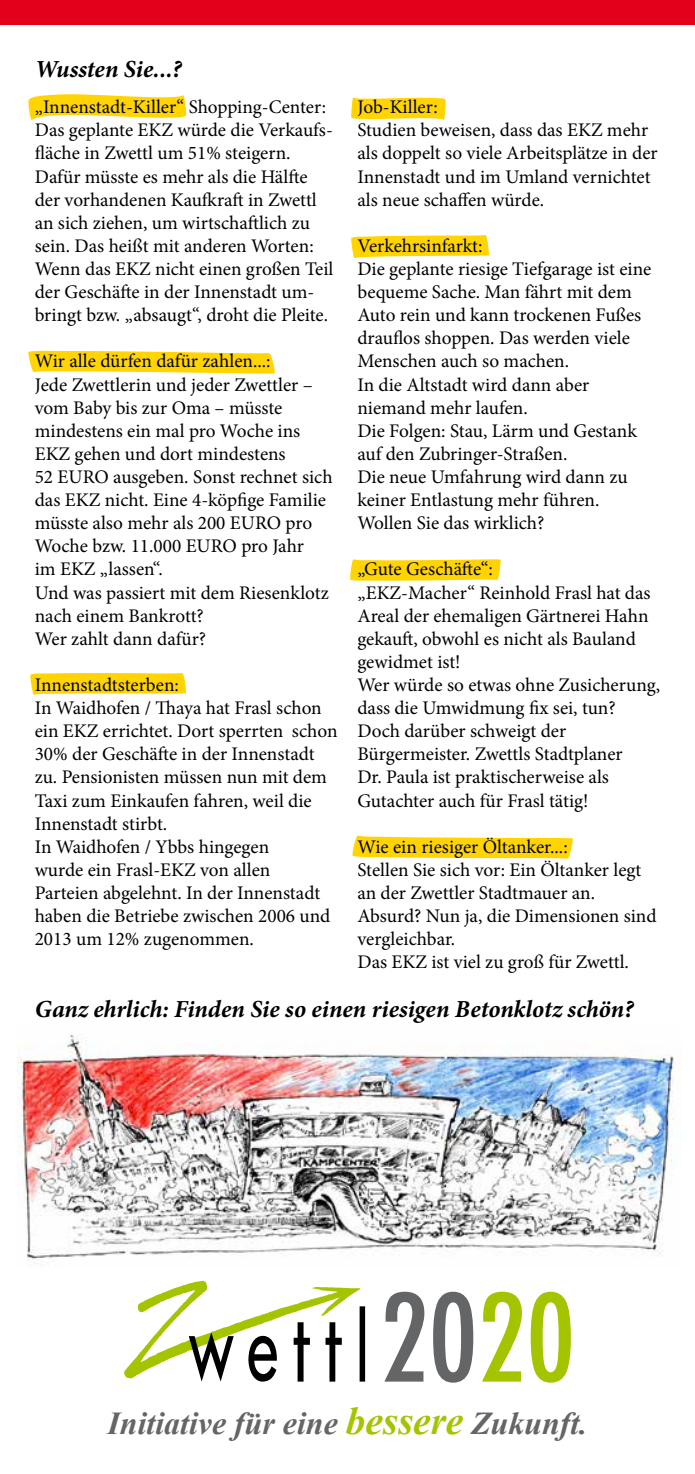
<style>
.page{position:relative;width:695px;height:1474px;background:#fff}
.page>*{position:absolute;margin:0;border:0;box-sizing:border-box;transform-origin:0 0}
.t1{font:italic 700 31.85px "Times New Roman";color:#646567}
.t2{font:italic 700 24.5px "Minion Pro";letter-spacing:-.005em;color:#000}
.t3{font:19.25px/23.1px "Minion Pro";color:#000}
.s1{font-size:39.2px;color:#a4c400}
</style>
<div class="page">
<div style="left:347px;top:0;width:347px;height:25px;background:#e2001a"></div>
<div style="left:0;top:0;width:347px;height:25px;background:#e2001a"></div>
<img style="left:18px;top:1034px;width:662px;height:230px">
<svg style="left:384px;top:1291px;width:40px;height:90px"></svg>
<svg style="left:433px;top:1291px;width:40px;height:91px"></svg>
<svg style="left:482px;top:1291px;width:40px;height:90px"></svg>
<svg style="left:530px;top:1291px;width:40px;height:91px"></svg>
<svg style="left:124px;top:1280px;width:241px;height:101px"></svg>
<svg style="left:28px;top:94px;width:159px;height:26px"></svg>
<svg style="left:28px;top:350px;width:247px;height:24px;background:#ffdb2a"></svg>
<svg style="left:30px;top:673px;width:157px;height:22px;background:#ffd818"></svg>
<svg style="left:351px;top:97px;width:95px;height:23px;background:#ffd920"></svg>
<svg style="left:351px;top:235px;width:138px;height:23px;background:#ffd921"></svg>
<svg style="left:352px;top:835px;width:221px;height:23px;background:#ffd922"></svg>
<svg style="left:350px;top:559px;width:151px;height:22px;background:#ffd717"></svg>
<p class="t2" style="left:35px;top:52px;width:149px">Wussten Sie...?</p>
<p class="t3" style="left:35px;top:96px;width:300px">„Innenstadt-Killer“ Shopping-Center:<br>Das geplante EKZ würde die Verkaufs&shy;fläche in Zwettl um 51% steigern.<br>Dafür müsste es mehr als die Hälfte der vorhandenen Kaufkraft in Zwettl an sich ziehen, um wirtschaftlich zu sein. Das heißt mit anderen Worten:<br>Wenn das EKZ nicht einen großen Teil der Geschäfte in der Innenstadt um&shy;bringt bzw. „absaugt“, droht die Pleite.</p>
<p class="t3" style="left:35px;top:350px;width:299px">Wir alle dürfen dafür zahlen...:<br>Jede Zwettlerin und jeder Zwettler – vom Baby bis zur Oma – müsste mindestens ein mal pro Woche ins<br>EKZ gehen und dort mindestens<br>52 EURO ausgeben. Sonst rechnet sich das EKZ nicht. Eine 4-köpfige Familie müsste also mehr als 200 EURO pro<br>Woche bzw. 11.000 EURO pro Jahr<br>im EKZ „lassen“.<br>Und was passiert mit dem Riesenklotz nach einem Bankrott?<br>Wer zahlt dann dafür?</p>
<p class="t3" style="left:35px;top:673px;width:304px">Innenstadtsterben:<br>In Waidhofen / Thaya hat Frasl schon ein EKZ errichtet. Dort sperrten schon<br>30% der Geschäfte in der Innenstadt zu. Pensionisten müssen nun mit dem<br>Taxi zum Einkaufen fahren, weil die<br>Innenstadt stirbt.<br>In Waidhofen / Ybbs hingegen<br>wurde ein Frasl-EKZ von allen<br>Parteien abgelehnt. In der Innenstadt haben die Betriebe zwischen 2006 und<br>2013 um 12% zugenommen.</p>
<p class="t3" style="left:357px;top:96px;width:302px">Job-Killer:<br>Studien beweisen, dass das EKZ mehr als doppelt so viele Arbeitsplätze in der<br>Innenstadt und im Umland vernichtet als neue schaffen würde.</p>
<p class="t3" style="left:357px;top:234px;width:295px">Verkehrsinfarkt:<br>Die geplante riesige Tiefgarage ist eine bequeme Sache. Man fährt mit dem<br>Auto rein und kann trockenen Fußes drauflos shoppen. Das werden viele<br>Menschen auch so machen.<br>In die Altstadt wird dann aber niemand mehr laufen.<br>Die Folgen: Stau, Lärm und Gestank auf den Zubringer-Straßen.<br>Die neue Umfahrung wird dann zu keiner Entlastung mehr führen.<br>Wollen Sie das wirklich?</p>
<p class="t3" style="left:357px;top:558px;width:304px">„Gute Geschäfte“:<br>„EKZ-Macher“ Reinhold Frasl hat das<br>Areal der ehemaligen Gärtnerei Hahn gekauft, obwohl es nicht als Bauland gewidmet ist!<br>Wer würde so etwas ohne Zusicherung, dass die Umwidmung fix sei, tun?<br>Doch darüber schweigt der<br>Bürgermeister. Zwettls Stadtplaner<br>Dr. Paula ist praktischerweise als<br>Gutachter auch für Frasl tätig!</p>
<p class="t3" style="left:357px;top:835px;width:300px">Wie ein riesiger Öltanker...:<br>Stellen Sie sich vor: Ein Öltanker legt an der Zwettler Stadtmauer an.<br>Absurd? Nun ja, die Dimensionen sind vergleichbar.<br>Das EKZ ist viel zu groß für Zwettl.</p>
<p class="t2" style="left:35px;top:991px;width:600px">Ganz ehrlich: Finden Sie so einen riesigen Betonklotz schön?</p>
<h1 class="t1" style="left:108px;top:1401px;width:481px">Initiative für eine <span class="s1">bessere</span> Zukunft.</h1>
</div>
